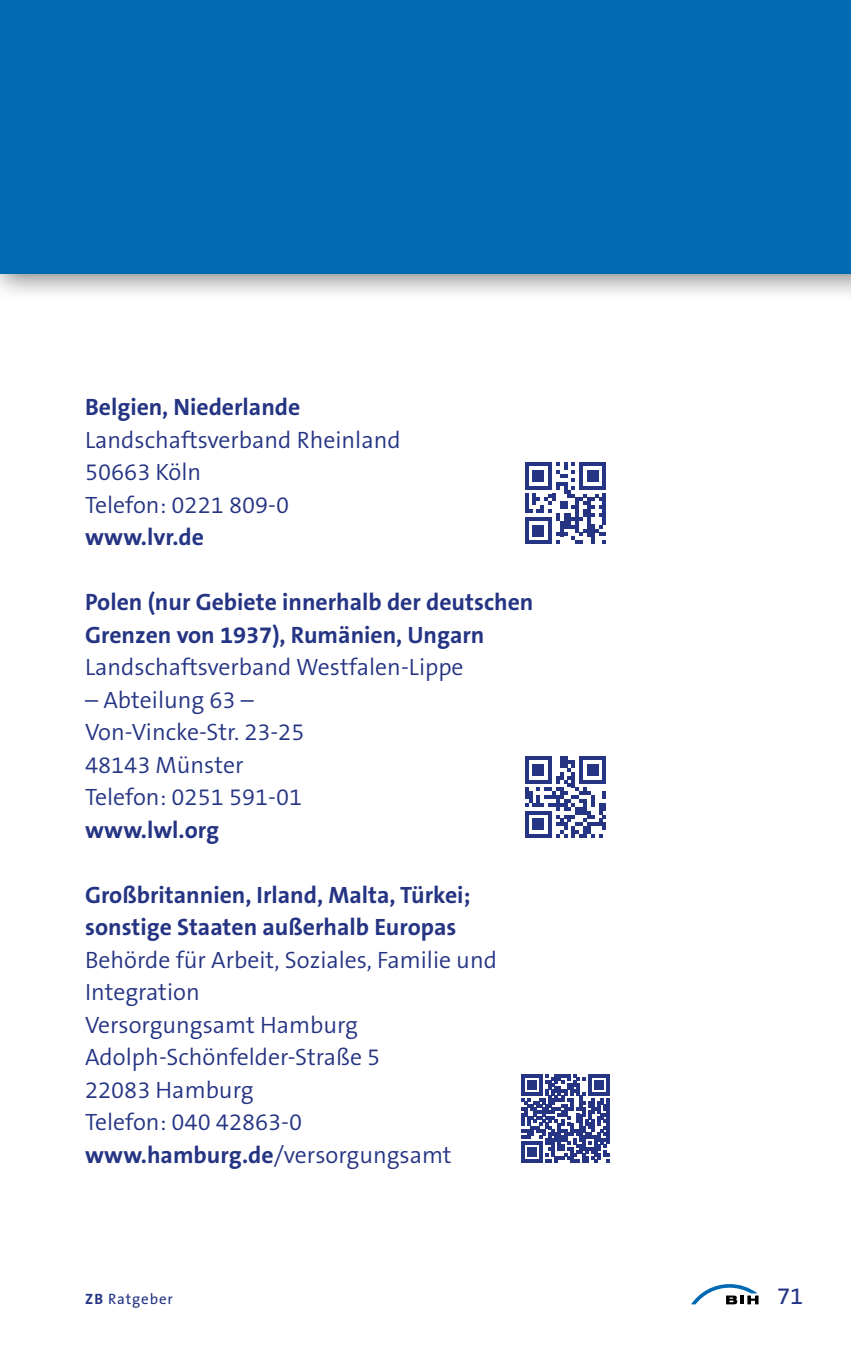
<style>
.page{position:relative;width:851px;height:1347px;background:#fff}
.page>*{position:absolute;margin:0;border:0;box-sizing:border-box;transform-origin:0 0}
.Fließtext{font:300 23.75px/32.5px "The Sans B W4";color:#253483}
.Fließtext-2{font:700 23.75px/32.5px "The Sans B W7";color:#253483}
.t1{font:23.75px "The Sans B W5 Plain";color:#253483}
.t2{font:15px "The Sans B W5 Plain";letter-spacing:.06em;color:#253483}
.s1{font-family:"The Sans B W7";font-weight:700}
.s2{font-family:"The Sans B W4";font-weight:300}
</style>
<div class="page">
<svg style="left:691px;top:1284px;width:67px;height:20px"></svg>
<div style="left:0;top:0;width:850px;height:303px;background:#000;opacity:.5"></div>
<div style="left:0;top:0;width:850px;height:274px;background:#0069b4"></div>
<svg style="left:525px;top:462px;width:81px;height:82px"></svg>
<svg style="left:525px;top:756px;width:81px;height:82px"></svg>
<svg style="left:521px;top:1074px;width:88px;height:88px"></svg>
<p class="Fließtext" style="left:85px;top:391px;width:317px"><span class="s1">Belgien, Niederlande<br></span>Landschaftsverband Rheinland<br>50663 Köln<br>Telefon: 0221 809-0 <span class="s1">www.lvr.de</span></p>
<p class="Fließtext-2" style="left:85px;top:586px;width:450px">Polen (nur Gebiete innerhalb der deutschen<br>Grenzen von 1937), Rumänien, Ungarn<br><span class="s2">Landschaftsverband Westfalen-Lippe</span></p>
<p class="Fließtext" style="left:85px;top:683px;width:221px">– Abteilung 63 –<br>Von-Vincke-Str. 23-25<br>48143 Münster<br>Telefon: 0251 591-01 <span class="s1">www.lwl.org</span></p>
<p class="Fließtext" style="left:85px;top:878px;width:413px"><span class="s1">Großbritannien, Irland, Malta, Türkei; sonstige Staaten außerhalb Europas<br></span>Behörde für Arbeit, Soziales, Familie und<br>Integration<br>Versorgungsamt Hamburg<br>Adolph-Schönfelder-Straße 5<br>22083 Hamburg<br>Telefon: 040 42863-0 <span class="s1">www.hamburg.de</span>/versorgungsamt</p>
<p class="t2" style="left:85px;top:1289px;width:89px"><span class="s1">ZB</span> Ratgeber</p>
<p class="t1" style="left:777px;top:1281px;width:28px">71</p>
</div>
